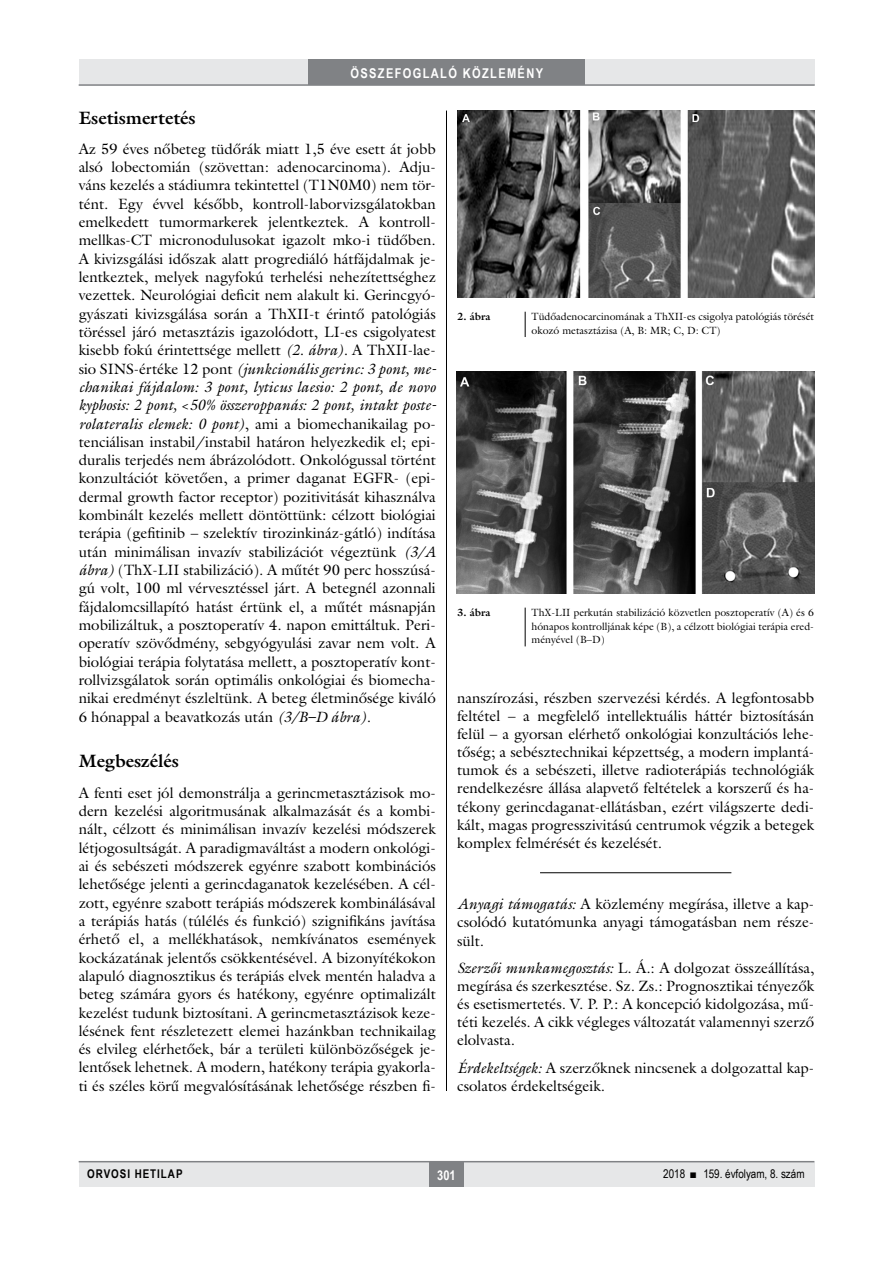
<style>
.page{position:relative;width:893px;height:1263px;background:#fff}
.page>*{position:absolute;margin:0;border:0;box-sizing:border-box;transform-origin:0 0}
.alcimbold{font:700 18px "Galliard Reg";color:#000}
.Body_tompa{font:15px/18.3px "Galliard Reg";color:#000;text-align:justify}
.t1{font:700 13.5px "Arial Narrow";letter-spacing:.1em;color:#fff}
.t2{font:12px "Arial Narrow";color:#000}
.t3{font:700 12px "Arial Narrow";letter-spacing:.08em;color:#000}
.kepalairas2{font:10.5px/13.5px "Galliard Reg";color:#000}
.kepalairas1{font:700 10.5px "Galliard Reg";color:#000}
.s1{font-style:italic}
</style>
<div class="page">
<div style="left:79px;top:1161px;width:735px;height:25px;background:#e6e7e8"></div>
<div style="left:429px;top:1161px;width:34px;height:25px;background:#808285"></div>
<hr style="left:79px;top:1161px;width:735px;height:1px;background:#808285">
<div style="left:79px;top:60px;width:735px;height:25px;background:#e6e7e8"></div>
<div style="left:308px;top:60px;width:277px;height:25px;background:#808285"></div>
<hr style="left:79px;top:84px;width:736px;height:2px;background:#808285">
<hr style="left:446px;top:111px;width:1px;height:1026px;background:#000">
<div style="left:79px;top:1091px;width:735px;height:46px;background:#fff"></div>
<hr style="left:540px;top:872px;width:191px;height:1px;background:#000">
<svg style="left:525px;top:312px;width:1px;height:25px"></svg>
<img style="left:457px;top:111px;width:357px;height:187px">
<hr style="left:525px;top:608px;width:1px;height:38px;background:#000">
<img style="left:457px;top:371px;width:357px;height:222px">
<p class="t1" style="left:350px;top:63px;width:194px">ÖSSZEFOGLALÓ KÖZLEMÉNY</p>
<p class="alcimbold" style="left:79px;top:106px;width:119px">Esetismertetés</p>
<p class="Body_tompa" style="left:79px;top:139px;width:359px;text-align:left">Az 59 éves nőbeteg tüdőrák miatt 1,5 éve esett át jobb alsó lobectomián (szövettan: adenocarcinoma). Adju&shy;váns kezelés a stádiumra tekintettel (T1N0M0) nem tör&shy;tént. Egy évvel később, kontroll-laborvizsgálatokban emelkedett tumormarkerek jelentkeztek. A kontroll&shy;mellkas-CT micronodulusokat igazolt mko-i tüdőben.<br>A kivizsgálási időszak alatt progrediáló hátfájdalmak je&shy;lentkeztek, melyek nagyfokú terhelési nehezítettséghez vezettek. Neurológiai deficit nem alakult ki. Gerincgyó&shy;gyászati kivizsgálása során a ThXII-t érintő patológiás töréssel járó metasztázis igazolódott, LI-es csigolyatest kisebb fokú érintettsége mellett <span class="s1">(2. ábra).</span> A ThXII-lae&shy;sio SINS-értéke 12 pont <span class="s1">(junkcionális gerinc: 3 pont, me&shy;chanikai fájdalom: 3 pont, lyticus laesio: 2 pont, de novo kyphosis: 2 pont, &lt;50% összeroppanás: 2 pont, intakt poste&shy;rolateralis elemek: 0 pont)</span>, ami a biomechanikailag po&shy;tenciálisan instabil/instabil határon helyezkedik el; epi&shy;duralis terjedés nem ábrázolódott. Onkológussal történt konzultációt követően, a primer daganat EGFR- (epi&shy;dermal growth factor receptor) pozitivitását kihasználva kombinált kezelés mellett döntöttünk: célzott biológiai terápia (gefitinib – szelektív tirozinkináz-gátló) indítása után minimálisan invazív stabilizációt végeztünk <span class="s1">(3/A ábra)</span> (ThX-LII stabilizáció). A műtét 90 perc hosszúsá&shy;gú volt, 100 ml vérvesztéssel járt. A betegnél azonnali fájdalomcsillapító hatást értünk el, a műtét másnapján mobilizáltuk, a posztoperatív 4. napon emittáltuk. Peri&shy;operatív szövődmény, sebgyógyulási zavar nem volt. A biológiai terápia folytatása mellett, a posztoperatív kont&shy;rollvizsgálatok során optimális onkológiai és biomecha&shy;nikai eredményt észleltünk. A beteg életminősége kiváló 6 hónappal a beavatkozás után <span class="s1">(3/B–D ábra).</span></p>
<p class="alcimbold" style="left:79px;top:750px;width:102px">Megbeszélés</p>
<p class="Body_tompa" style="left:79px;top:783px;width:359px">A fenti eset jól demonstrálja a gerincmetasztázisok mo&shy;dern kezelési algoritmusának alkalmazását és a kombi&shy;nált, célzott és minimálisan invazív kezelési módszerek létjogosultságát. A paradigmaváltást a modern onkológi&shy;ai és sebészeti módszerek egyénre szabott kombinációs lehetősége jelenti a gerincdaganatok kezelésében. A cél&shy;zott, egyénre szabott terápiás módszerek kombinálásával a terápiás hatás (túlélés és funkció) szignifikáns javítása érhető el, a mellékhatások, nemkívánatos események kockázatának jelentős csökkentésével. A bizonyítékokon alapuló diagnosztikus és terápiás elvek mentén haladva a beteg számára gyors és hatékony, egyénre optimalizált kezelést tudunk biztosítani. A gerincmetasztázisok keze&shy;lésének fent részletezett elemei hazánkban technikailag és elvileg elérhetőek, bár a területi különbözőségek je&shy;lentősek lehetnek. A modern, hatékony terápia gyakorla&shy;ti és széles körű megvalósításának lehetősége részben fi-</p>
<p class="kepalairas1" style="left:457px;top:310px;width:35px">2. ábra</p>
<p class="kepalairas2" style="left:531px;top:310px;width:284px">Tüdőadenocarcinomának a ThXII-es csigolya patológiás törését okozó metasztázisa (A, B: MR; C, D: CT)</p>
<p class="kepalairas1" style="left:457px;top:606px;width:35px">3. ábra</p>
<p class="kepalairas2" style="left:531px;top:605px;width:284px;text-align:justify">ThX-LII perkután stabilizáció közvetlen posztoperatív (A) és 6 hónapos kontrolljának képe (B), a célzott biológiai terápia ered&shy;ményével (B–D)</p>
<p class="Body_tompa" style="left:457px;top:688px;width:359px">nanszírozási, részben szervezési kérdés. A legfontosabb feltétel – a megfelelő intellektuális háttér biztosításán felül – a gyorsan elérhető onkológiai konzultációs lehe&shy;tőség; a sebésztechnikai képzettség, a modern implantá&shy;tumok és a sebészeti, illetve radioterápiás technológiák rendelkezésre állása alapvető feltételek a korszerű és ha&shy;tékony gerincdaganat-ellátásban, ezért világszerte dedi&shy;kált, magas progresszivitású centrumok végzik a betegek komplex felmérését és kezelését.</p>
<p class="Body_tompa" style="left:457px;top:895px;width:359px"><span class="s1">Anyagi támogatás:</span> A közlemény megírása, illetve a kap&shy;csolódó kutatómunka anyagi támogatásban nem része&shy;sült.</p>
<p class="Body_tompa" style="left:457px;top:958px;width:359px"><span class="s1">Szerzői munkamegosztás:</span> L. Á.: A dolgozat összeállítása, megírása és szerkesztése. Sz. Zs.: Prognosztikai tényezők és esetismertetés. V. P. P.: A koncepció kidolgozása, mű&shy;téti kezelés. A cikk végleges változatát valamennyi szerző elolvasta.</p>
<p class="Body_tompa" style="left:457px;top:1058px;width:359px"><span class="s1">Érdekeltségek:</span> A szerzőknek nincsenek a dolgozattal kap&shy;csolatos érdekeltségeik.</p>
<p class="t3" style="left:87px;top:1165px;width:97px">ORVOSI HETILAP</p>
<p class="t1" style="left:437px;top:1165px;width:20px">301</p>
<p class="t2" style="left:663px;top:1165px;width:143px">2018 ■ 159. évfolyam, 8. szám</p>
</div>
